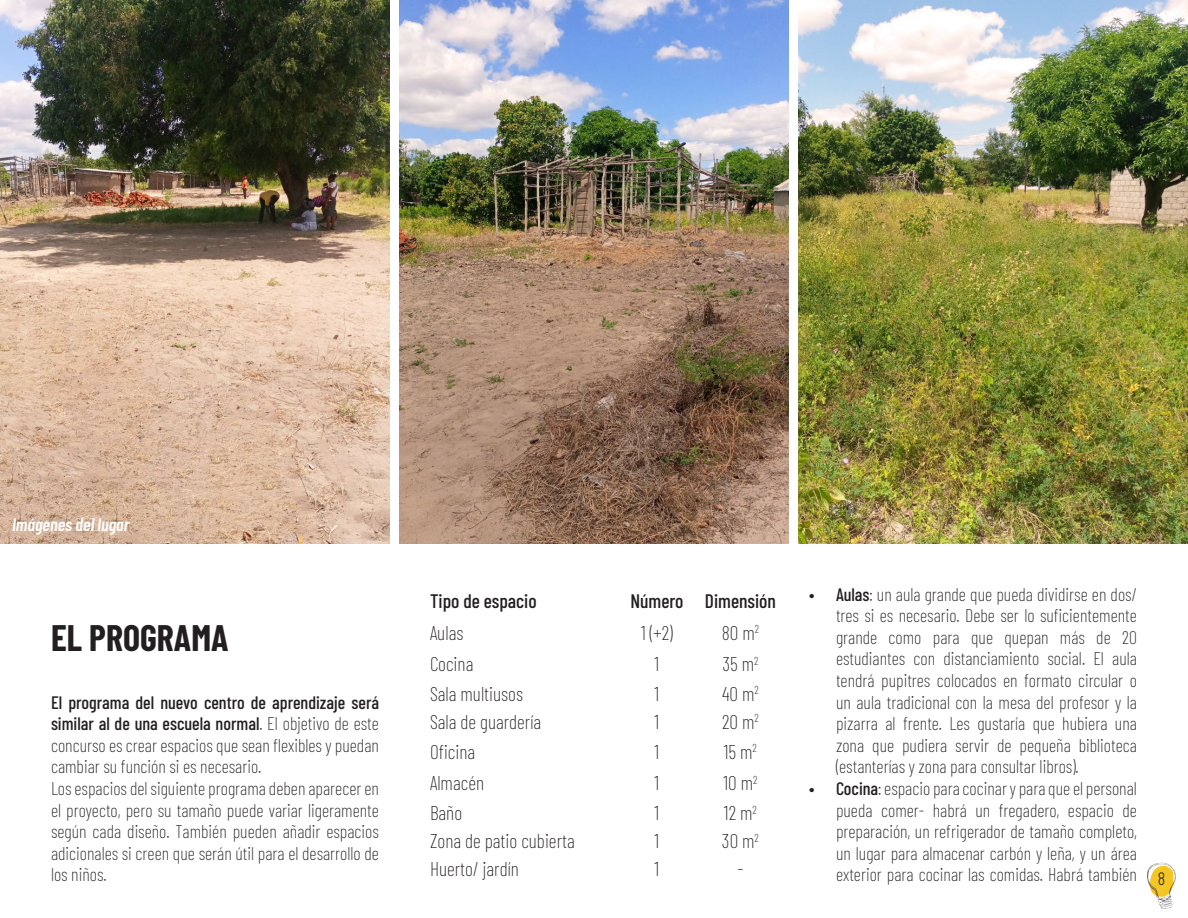
<style>
.page{position:relative;width:1188px;height:918px;background:#fff}
.page>*{position:absolute;margin:0;border:0;box-sizing:border-box;transform-origin:0 0}
.t1{font:700 36px "Barlow Condensed";color:#231f20}
.t2{font:200 19.5px "Barlow Condensed";color:#231f20}
.t3{font:500 19.5px "Barlow Condensed";color:#231f20}
.t4{font:200 18px/21.6px "Barlow Condensed";color:#231f20;text-align:justify}
.t5{font:italic 600 18px "Barlow Condensed";color:#fff}
.t6{font:300 18px "Barlow Condensed";color:#231f20}
.s1{font-weight:500}
</style>
<div class="page">
<img style="left:1147px;top:862px;width:29px;height:46px">
<img style="left:0;top:0;width:389px;height:543px">
<img style="left:799px;top:0;width:389px;height:543px">
<img style="left:399px;top:0;width:390px;height:543px">
<p class="t5" style="left:12px;top:512px;width:119px">Imágenes del lugar</p>
<p class="t1" style="left:51px;top:613px;width:179px">EL PROGRAMA</p>
<p class="t4" style="left:51px;top:690px;width:330px"><span class="s1">El programa del nuevo centro de aprendizaje será similar al de una escuela normal</span>. El objetivo de este concurso es crear espacios que sean flexibles y puedan cambiar su función si es necesario.</p>
<p class="t4" style="left:51px;top:776px;width:330px">Los espacios del siguiente programa deben aparecer en el proyecto, pero su tamaño puede variar ligeramente según cada diseño. También pueden añadir espacios adicionales si creen que serán útil para el desarrollo de los niños.</p>
<p class="t3" style="left:430px;top:587px;width:108px">Tipo de espacio</p>
<p class="t3" style="left:630px;top:587px;width:55px">Número</p>
<p class="t3" style="left:705px;top:587px;width:73px">Dimensión</p>
<p class="t2" style="left:430px;top:619px;width:35px">Aulas</p>
<p class="t2" style="left:641px;top:619px;width:33px">1 (+2)</p>
<p class="t2" style="left:722px;top:619px;width:39px">80 m<sup>2</sup></p>
<p class="t2" style="left:430px;top:650px;width:45px">Cocina</p>
<p class="t2" style="left:655px;top:650px;width:6px">1</p>
<p class="t2" style="left:722px;top:650px;width:38px">35 m<sup>2</sup></p>
<p class="t2" style="left:430px;top:680px;width:95px">Sala multiusos</p>
<p class="t2" style="left:655px;top:680px;width:6px">1</p>
<p class="t2" style="left:722px;top:680px;width:38px">40 m<sup>2</sup></p>
<p class="t2" style="left:430px;top:708px;width:113px">Sala de guardería</p>
<p class="t2" style="left:655px;top:708px;width:6px">1</p>
<p class="t2" style="left:722px;top:708px;width:38px">20 m<sup>2</sup></p>
<p class="t2" style="left:430px;top:738px;width:47px">Oficina</p>
<p class="t2" style="left:655px;top:738px;width:6px">1</p>
<p class="t2" style="left:724px;top:738px;width:35px">15 m<sup>2</sup></p>
<p class="t2" style="left:430px;top:769px;width:56px">Almacén</p>
<p class="t2" style="left:655px;top:769px;width:6px">1</p>
<p class="t2" style="left:723px;top:769px;width:35px">10 m<sup>2</sup></p>
<p class="t2" style="left:430px;top:799px;width:34px">Baño</p>
<p class="t2" style="left:655px;top:799px;width:6px">1</p>
<p class="t2" style="left:724px;top:799px;width:34px">12 m<sup>2</sup></p>
<p class="t2" style="left:430px;top:827px;width:146px">Zona de patio cubierta</p>
<p class="t2" style="left:655px;top:827px;width:6px">1</p>
<p class="t2" style="left:722px;top:827px;width:38px">30 m<sup>2</sup></p>
<p class="t2" style="left:430px;top:855px;width:90px">Huerto/ jardín</p>
<p class="t2" style="left:655px;top:855px;width:6px">1</p>
<p class="t2" style="left:737px;top:855px;width:7px">-</p>
<p class="t4" style="left:836px;top:582px;width:303px;text-indent:-27px"><span class="s1">• Aulas</span>: un aula grande que pueda dividirse en dos/ tres si es necesario. Debe ser lo suficientemente grande como para que quepan más de 20 estudiantes con distanciamiento social. El aula tendrá pupitres colocados en formato circular o un aula tradicional con la mesa del profesor y la pizarra al frente. Les gustaría que hubiera una zona que pudiera servir de pequeña biblioteca (estanterías y zona para consultar libros).</p>
<p class="t4" style="left:836px;top:776px;width:302px;text-indent:-27px"><span class="s1">• Cocina</span>: espacio para cocinar y para que el personal pueda comer- habrá un fregadero, espacio de preparación, un refrigerador de tamaño completo, un lugar para almacenar carbón y leña, y un área exterior para cocinar las comidas. Habrá también</p>
<p class="t6" style="left:1158px;top:866px;width:9px">8</p>
</div>
